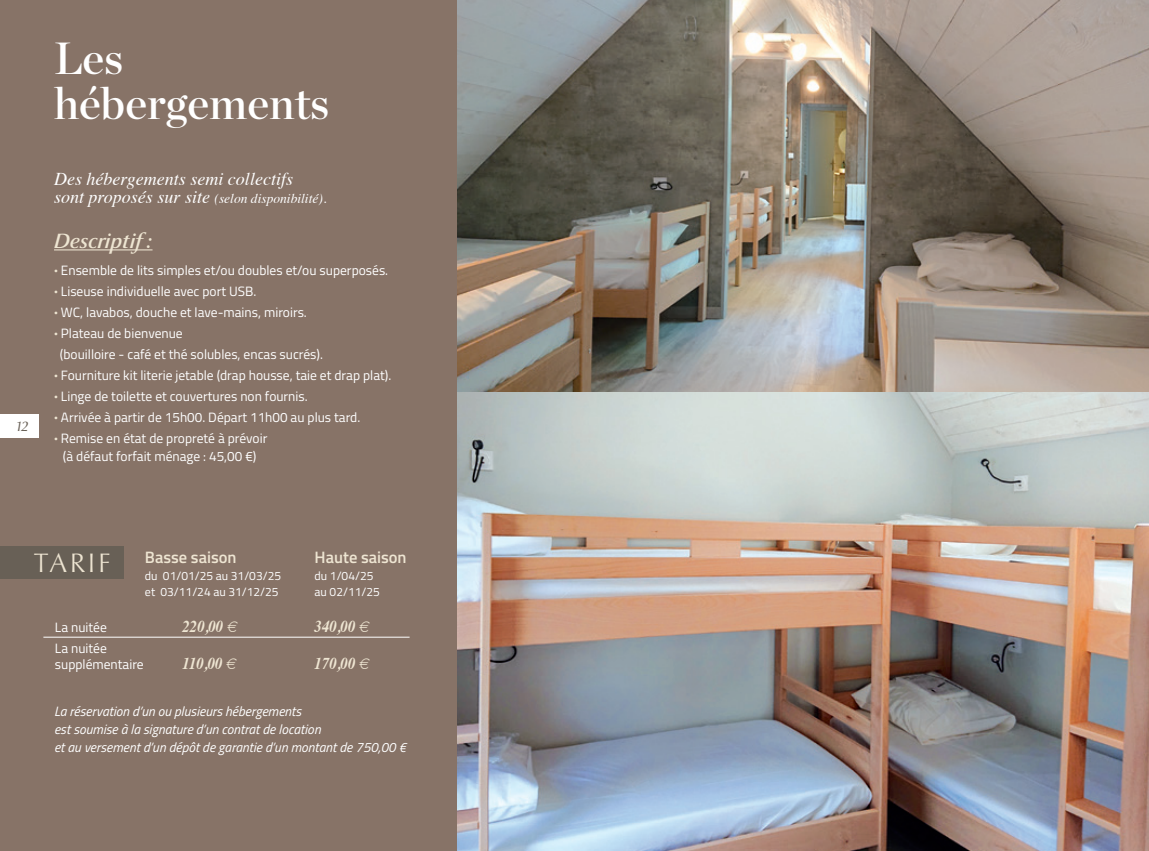
<style>
.page{position:relative;width:1149px;height:851px;background:#fff}
.page>*{position:absolute;margin:0;border:0;box-sizing:border-box;transform-origin:0 0}
.t1{font:45px/45px "Chronicle Display Semi";color:#fff}
.t2{font:300 27px "Optima Nova LT Pro";letter-spacing:.1em;color:#eee5d2}
.t3{font:italic 600 21px "Optima Nova LT Pro";color:#eee5d2}
.t4{font:italic 18px "Times";color:#fff}
.t5{font:italic 700 16.5px "Times";color:#eee5d2;scale:.9 1}
.t6{font:600 16.5px "Titillium";color:#eee5d2}
.t7{font:13.5px/16.2px "Titillium";color:#fff}
.t8{font:italic 13.5px/18px "Titillium";color:#fff}
.t9{font:italic 13.5px "Times";color:#fff}
.t10{font:italic 13.5px "Optima Nova LT Pro";color:#686056}
.t11{font:12px "Titillium";color:#fff}
.s1{font-size:18px}
</style>
<div class="page">
<img style="left:456px;top:391px;width:692px;height:459px">
<img style="left:456px;top:0;width:692px;height:391px">
<div style="left:0;top:0;width:456px;height:850px;background:#877367"></div>
<div style="left:0;top:546px;width:123px;height:32px;background:#686056"></div>
<hr style="left:54px;top:249px;width:98px;height:1px;background:#eee5d2">
<hr style="left:43px;top:636px;width:366px;height:1px;background:#fff">
<div style="left:0;top:414px;width:39px;height:23px;background:#fff"></div>
<p class="t10" style="left:16px;top:418px;width:16px">12</p>
<h1 class="t1" style="left:54px;top:33px;width:276px">Les hébergements</h1>
<h3 class="t4" style="left:54px;top:163px;width:240px">Des hébergements semi collectifs</h3>
<p class="t9" style="left:54px;top:186px;width:274px"><span class="s1">sont proposés sur site</span> (selon disponibilité).</p>
<h3 class="t3" style="left:54px;top:227px;width:100px">Descriptif :</h3>
<p class="t7" style="left:54px;top:261px;width:335px"><sup>.</sup> Ensemble de lits simples et/ou doubles et/ou superposés.</p>
<p class="t7" style="left:54px;top:282px;width:204px"><sup>.</sup> Liseuse individuelle avec port USB.</p>
<p class="t7" style="left:54px;top:303px;width:254px"><sup>.</sup> WC, lavabos, douche et lave-mains, miroirs.</p>
<p class="t7" style="left:54px;top:324px;width:130px"><sup>.</sup> Plateau de bienvenue</p>
<p class="t7" style="left:60px;top:345px;width:264px">(bouilloire - café et thé solubles, encas sucrés).</p>
<p class="t7" style="left:54px;top:366px;width:339px"><sup>.</sup> Fourniture kit literie jetable (drap housse, taie et drap plat).</p>
<p class="t7" style="left:54px;top:387px;width:255px"><sup>.</sup> Linge de toilette et couvertures non fournis.</p>
<p class="t7" style="left:54px;top:408px;width:307px"><sup>.</sup> Arrivée à partir de 15h00. Départ 11h00 au plus tard.</p>
<p class="t7" style="left:54px;top:429px;width:215px"><sup>.</sup> Remise en état de propreté à prévoir</p>
<p class="t7" style="left:63px;top:447px;width:195px">(à défaut forfait ménage : 45,00 €)</p>
<h2 class="t2" style="left:34px;top:545px;width:78px">TARIF</h2>
<p class="t6" style="left:145px;top:545px;width:93px">Basse saison</p>
<p class="t6" style="left:314px;top:545px;width:93px">Haute saison</p>
<p class="t11" style="left:145px;top:566px;width:138px">du 01/01/25 au 31/03/25</p>
<p class="t11" style="left:314px;top:566px;width:60px">du 1/04/25</p>
<p class="t11" style="left:145px;top:582px;width:135px">et 03/11/24 au 31/12/25</p>
<p class="t11" style="left:314px;top:582px;width:67px">au 02/11/25</p>
<p class="t7" style="left:55px;top:618px;width:53px">La nuitée</p>
<p class="t5" style="left:182px;top:610px;width:63px">220,00 €</p>
<p class="t5" style="left:314px;top:610px;width:63px">340,00 €</p>
<p class="t7" style="left:55px;top:639px;width:90px">La nuitée supplémentaire</p>
<p class="t5" style="left:182px;top:648px;width:62px">110,00 €</p>
<p class="t5" style="left:314px;top:648px;width:63px">170,00 €</p>
<p class="t8" style="left:54px;top:701px;width:354px">La réservation d’un ou plusieurs hébergements<br>est soumise à la signature d’un contrat de location<br>et au versement d’un dépôt de garantie d’un montant de 750,00 €</p>
</div>
